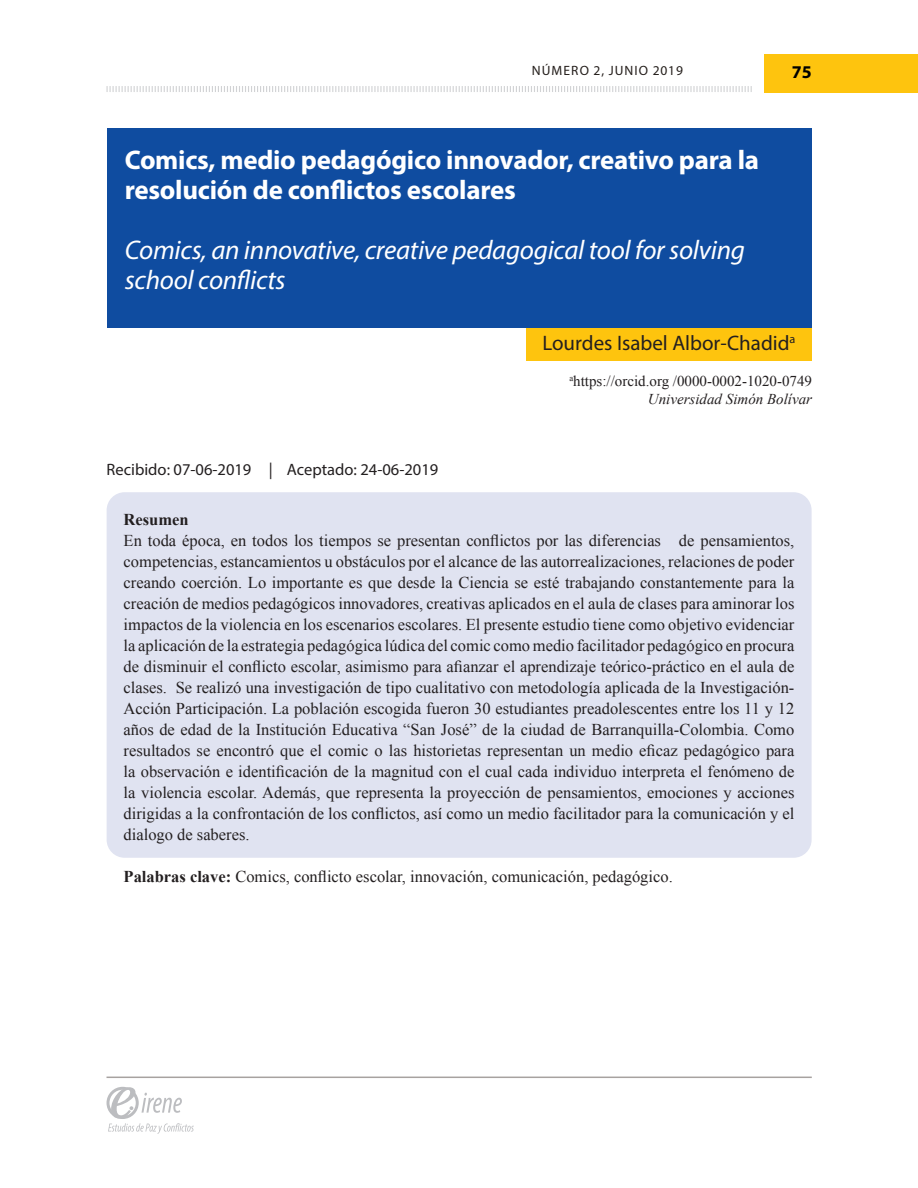
<style>
.page{position:relative;width:918px;height:1188px;background:#fff}
.page>*{position:absolute;margin:0;border:0;box-sizing:border-box;transform-origin:0 0}
.Título_Artículo{font:700 27px/30px "Myriad Pro";letter-spacing:-.01em;color:#fff}
.Título_Artículo-2{font:italic 27px/30px "Myriad Pro";letter-spacing:-.01em;color:#fff}
.Nombres_autores{font:21px "Myriad Pro";color:#231f20}
.t1{font:700 18px "Myriad Pro";color:#000}
.Texto{font:16.5px/21px "Times New Roman";color:#231f20;text-align:justify}
.Fechas_de_recepción{font:16.5px "Myriad Pro";color:#231f20}
.Texto-2{font:700 16.5px "Times New Roman";color:#231f20}
.Datos_autores{font:15px "Times New Roman";color:#231f20}
.Datos_autores-2{font:italic 15px "Times New Roman";color:#231f20}
.t2{font:13.5px "Myriad Pro";letter-spacing:.08em;color:#241e1b}
.s1{font-weight:700}
</style>
<div class="page">
<div style="left:764px;top:54px;width:154px;height:38px;background:#fec40e"></div>
<hr style="left:107px;top:1077px;width:705px;height:1px;background:#a7a2a0">
<svg style="left:107px;top:1087px;width:87px;height:47px"></svg>
<svg style="left:106px;top:86px;width:646px;height:6px"></svg>
<div style="left:107px;top:128px;width:705px;height:200px;background:#0f4ca0"></div>
<div style="left:526px;top:328px;width:286px;height:33px;background:#fec40e"></div>
<div style="left:107px;top:492px;width:705px;height:366px;background:#e0e3f1;border-radius:18px"></div>
<p class="t2" style="left:532px;top:62px;width:153px">NÚMERO 2, JUNIO 2019</p>
<p class="t1" style="left:792px;top:61px;width:21px">75</p>
<p class="Título_Artículo" style="left:125px;top:144px;width:636px">Comics, medio pedagógico innovador, creativo para la resolución de conflictos escolares</p>
<p class="Título_Artículo-2" style="left:125px;top:235px;width:622px">Comics, an innovative, creative pedagogical tool for solving school conflicts</p>
<p class="Nombres_autores" style="left:543px;top:330px;width:255px">Lourdes Isabel Albor-Chadid<sup>a</sup></p>
<p class="Fechas_de_recepción" style="left:107px;top:459px;width:333px">Recibido: 07-06-2019 | Aceptado: 24-06-2019</p>
<p class="Datos_autores" style="left:569px;top:371px;width:244px"><sup>a</sup>https://orcid.org /0000-0002-1020-0749</p>
<p class="Datos_autores-2" style="left:648px;top:388px;width:166px">Universidad Simón Bolívar</p>
<p class="Texto-2" style="left:124px;top:508px;width:67px">Resumen</p>
<p class="Texto" style="left:124px;top:529px;width:672px">En toda época, en todos los tiempos se presentan conflictos por las diferencias de pensamientos, competencias, estancamientos u obstáculos por el alcance de las autorrealizaciones, relaciones de poder creando coerción. Lo importante es que desde la Ciencia se esté trabajando constantemente para la creación de medios pedagógicos innovadores, creativas aplicados en el aula de clases para aminorar los impactos de la violencia en los escenarios escolares. El presente estudio tiene como objetivo evidenciar la aplicación de la estrategia pedagógica lúdica del comic como medio facilitador pedagógico en procura de disminuir el conflicto escolar, asimismo para afianzar el aprendizaje teórico-práctico en el aula de clases. Se realizó una investigación de tipo cualitativo con metodología aplicada de la Investigación-Acción Participación. La población escogida fueron 30 estudiantes preadolescentes entre los 11 y 12 años de edad de la Institución Educativa “San José” de la ciudad de Barranquilla-Colombia. Como resultados se encontró que el comic o las historietas representan un medio eficaz pedagógico para la observación e identificación de la magnitud con el cual cada individuo interpreta el fenómeno de la violencia escolar. Además, que representa la proyección de pensamientos, emociones y acciones dirigidas a la confrontación de los conflictos, así como un medio facilitador para la comunicación y el dialogo de saberes.</p>
<p class="Texto" style="left:124px;top:865px;width:551px"><span class="s1">Palabras clave:</span> Comics, conflicto escolar, innovación, comunicación, pedagógico.</p>
</div>
